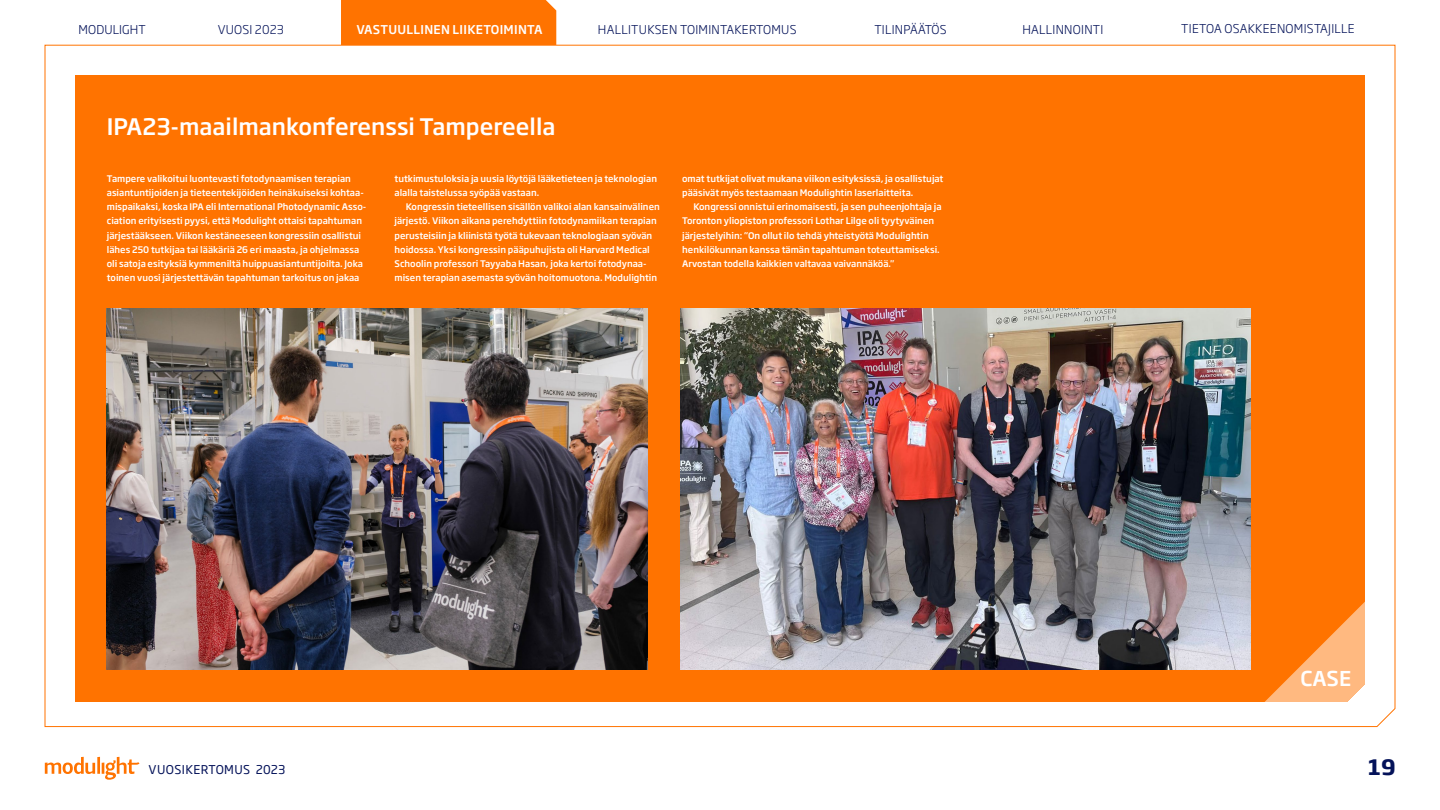
<style>
.page{position:relative;width:1440px;height:810px;background:#fff}
.page>*{position:absolute;margin:0;border:0;box-sizing:border-box;transform-origin:0 0}
.t1{font:500 22.5px "Soho Gothic Pro";color:#fff}
.t2{font:700 21px "Soho Gothic Pro";color:#041259}
.t3{font:500 20.25px "Soho Gothic Pro";color:#fff}
.t4{font:300 12px "Soho Gothic Pro";letter-spacing:.025em;color:#041259}
.t5{font:500 12px "Soho Gothic Pro";letter-spacing:.025em;color:#fff}
.t6{font:12px "Soho Gothic Pro";letter-spacing:.035em;color:#041259}
.t7{font:500 9px/14.2px "Soho Gothic Pro";color:#fff}
</style>
<div class="page">
<svg style="left:45px;top:757px;width:95px;height:23px"></svg>
<img style="left:44px;top:44px;width:1352px;height:683px">
<div style="left:341px;top:0;width:215px;height:45px;background:#ff7300"></div>
<h3 class="t4" style="left:79px;top:20px;width:69px">MODULIGHT</h3>
<h3 class="t4" style="left:218px;top:20px;width:67px">VUOSI 2023</h3>
<h3 class="t5" style="left:357px;top:20px;width:188px">VASTUULLINEN LIIKETOIMINTA</h3>
<h3 class="t4" style="left:598px;top:20px;width:200px">HALLITUKSEN TOIMINTAKERTOMUS</h3>
<h3 class="t4" style="left:874px;top:20px;width:74px">TILINPÄÄTÖS</h3>
<h3 class="t4" style="left:1022px;top:20px;width:82px">HALLINNOINTI</h3>
<h3 class="t4" style="left:1181px;top:19px;width:175px">TIETOA OSAKKEENOMISTAJILLE</h3>
<h1 class="t1" style="left:107px;top:109px;width:450px">IPA23-maailmankonferenssi Tampereella</h1>
<p class="t7" style="left:107px;top:171px;width:261px">Tampere valikoitui luontevasti fotodynaamisen terapian asiantuntijoiden ja tieteentekijöiden heinäkuiseksi kohtaa&shy;mispaikaksi, koska IPA eli International Photodynamic Asso&shy;ciation erityisesti pyysi, että Modulight ottaisi tapahtuman järjestääkseen. Viikon kestäneeseen kongressiin osallistui lähes 250 tutkijaa tai lääkäriä 26 eri maasta, ja ohjelmassa oli satoja esityksiä kymmeniltä huippuasiantuntijoilta. Joka toinen vuosi järjestettävän tapahtuman tarkoitus on jakaa</p>
<p class="t7" style="left:394px;top:171px;width:264px">tutkimustuloksia ja uusia löytöjä lääketieteen ja teknologian alalla taistelussa syöpää vastaan.</p>
<p class="t7" style="left:394px;top:199px;width:267px;text-indent:11px">Kongressin tieteellisen sisällön valikoi alan kansainvälinen järjestö. Viikon aikana perehdyttiin fotodynamiikan terapian perusteisiin ja kliinistä työtä tukevaan teknologiaan syövän hoidossa. Yksi kongressin pääpuhujista oli Harvard Medical Schoolin professori Tayyaba Hasan, joka kertoi fotodynaa&shy;misen terapian asemasta syövän hoitomuotona. Modulightin</p>
<p class="t7" style="left:682px;top:171px;width:263px">omat tutkijat olivat mukana viikon esityksissä, ja osallistujat pääsivät myös testaamaan Modulightin laserlaitteita.</p>
<p class="t7" style="left:682px;top:199px;width:261px;text-indent:11px">Kongressi onnistui erinomaisesti, ja sen puheenjohtaja ja Toronton yliopiston professori Lothar Lilge oli tyytyväinen järjestelyihin: “On ollut ilo tehdä yhteistyötä Modulightin henkilökunnan kanssa tämän tapahtuman toteuttamiseksi.<br>Arvostan todella kaikkien valtavaa vaivannäköä."</p>
<h3 class="t3" style="left:1300px;top:662px;width:53px">CASE</h3>
<h3 class="t6" style="left:149px;top:760px;width:138px">VUOSIKERTOMUS 2023</h3>
<h2 class="t2" style="left:1368px;top:750px;width:29px">19</h2>
</div>
